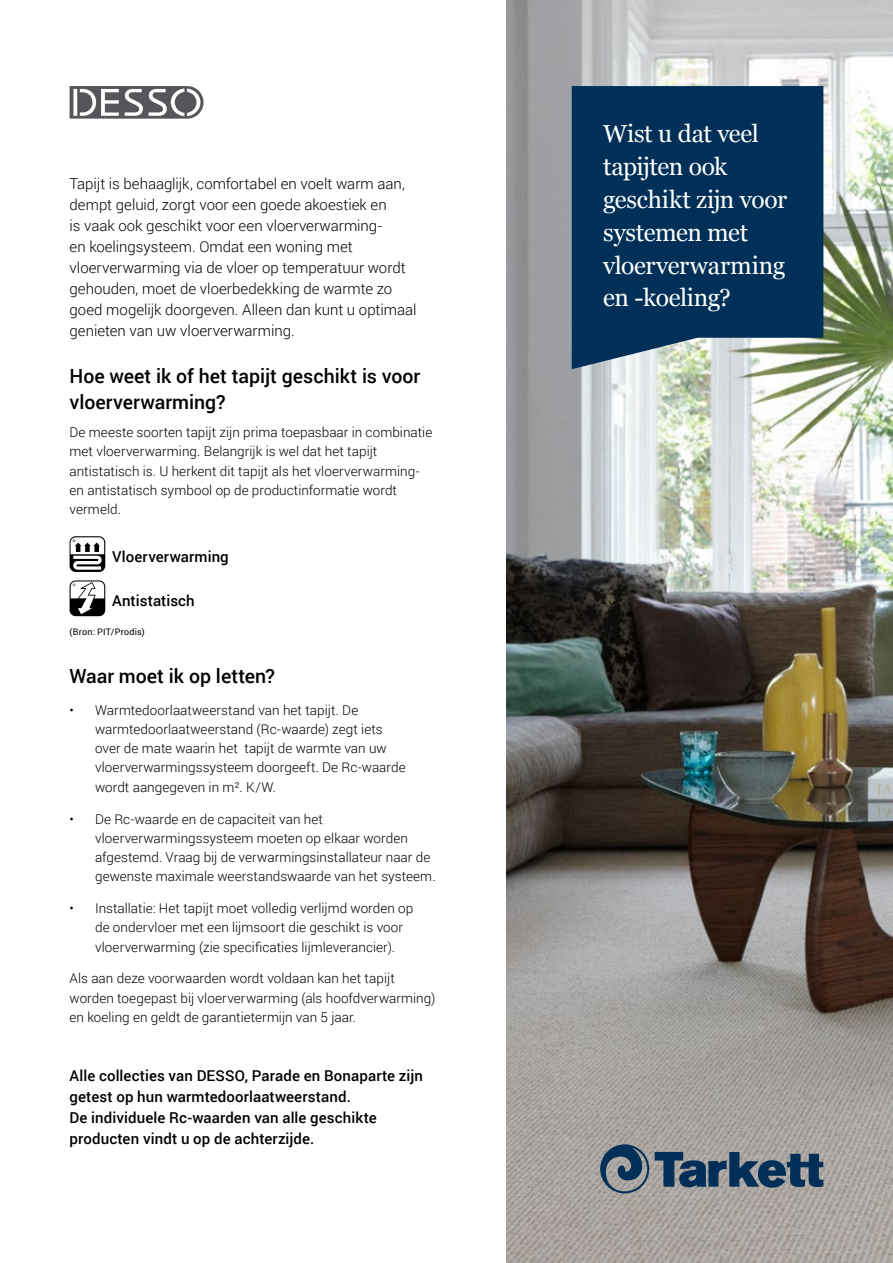
<style>
.page{position:relative;width:893px;height:1263px;background:#fff}
.page>*{position:absolute;margin:0;border:0;box-sizing:border-box;transform-origin:0 0}
.t1{font:24.6px/32.7px "Georgia";letter-spacing:-.02em;color:#fff}
.t2{font:500 19.5px/26.4px "Roboto";color:#000}
.t3{font:300 15px/21px "Roboto";color:#000}
.t4{font:500 15px/21px "Roboto";letter-spacing:.01em;color:#000}
.t5{font:300 13.5px/19.2px "Roboto";letter-spacing:.005em;color:#000}
.t6{font:9px "Roboto";letter-spacing:.025em;color:#000}
</style>
<div class="page">
<img style="left:506px;top:0;width:387px;height:1263px">
<svg style="left:70px;top:536px;width:35px;height:36px"></svg>
<svg style="left:70px;top:580px;width:35px;height:36px"></svg>
<svg style="left:70px;top:86px;width:134px;height:33px"></svg>
<svg style="left:600px;top:1144px;width:49px;height:49px;background:#5f7180"></svg>
<svg style="left:655px;top:1152px;width:168px;height:36px;background:#496277"></svg>
<svg style="left:572px;top:86px;width:251px;height:283px;background:#103d60"></svg>
<p class="t3" style="left:70px;top:172px;width:348px">Tapijt is behaaglijk, comfortabel en voelt warm aan, dempt geluid, zorgt voor een goede akoestiek en<br>is vaak ook geschikt voor een vloerverwarming-<br>en koelingsysteem. Omdat een woning met vloerverwarming via de vloer op temperatuur wordt gehouden, moet de vloerbedekking de warmte zo goed mogelijk doorgeven. Alleen dan kunt u optimaal genieten van uw vloerverwarming.</p>
<h2 class="t2" style="left:70px;top:362px;width:352px">Hoe weet ik of het tapijt geschikt is voor vloerverwarming?</h2>
<p class="t5" style="left:70px;top:422px;width:364px">De meeste soorten tapijt zijn prima toepasbaar in combinatie met vloerverwarming. Belangrijk is wel dat het tapijt antistatisch is. U herkent dit tapijt als het vloerverwarming&shy;en antistatisch symbool op de productinformatie wordt vermeld.</p>
<p class="t4" style="left:112px;top:545px;width:118px">Vloerverwarming</p>
<p class="t4" style="left:112px;top:590px;width:84px">Antistatisch</p>
<p class="t6" style="left:70px;top:626px;width:77px">(Bron: PIT/Prodis)</p>
<h2 class="t2" style="left:70px;top:662px;width:207px">Waar moet ik op letten?</h2>
<p class="t5" style="left:95px;top:700px;width:312px;text-indent:-26px">• Warmtedoorlaatweerstand van het tapijt. De warmtedoorlaatweerstand (Rc-waarde) zegt iets over de mate waarin het tapijt de warmte van uw vloerverwarmingssysteem doorgeeft. De Rc-waarde wordt aangegeven in m². K/W.</p>
<p class="t5" style="left:95px;top:809px;width:342px;text-indent:-26px">• De Rc-waarde en de capaciteit van het vloerverwarmingssysteem moeten op elkaar worden afgestemd. Vraag bij de verwarmingsinstallateur naar de gewenste maximale weerstandswaarde van het systeem.</p>
<p class="t5" style="left:95px;top:898px;width:320px;text-indent:-26px">• Installatie: Het tapijt moet volledig verlijmd worden op de ondervloer met een lijmsoort die geschikt is voor vloerverwarming (zie specificaties lijmleverancier).</p>
<p class="t5" style="left:70px;top:969px;width:367px">Als aan deze voorwaarden wordt voldaan kan het tapijt worden toegepast bij vloerverwarming (als hoofdverwarming) en koeling en geldt de garantietermijn van 5 jaar.</p>
<p class="t4" style="left:70px;top:1065px;width:355px">Alle collecties van DESSO, Parade en Bonaparte zijn getest op hun warmtedoorlaatweerstand.<br>De individuele Rc-waarden van alle geschikte producten vindt u op de achterzijde.</p>
<h1 class="t1" style="left:603px;top:117px;width:185px">Wist u dat veel tapijten ook geschikt zijn voor systemen met vloerverwarming en -koeling?</h1>
</div>
